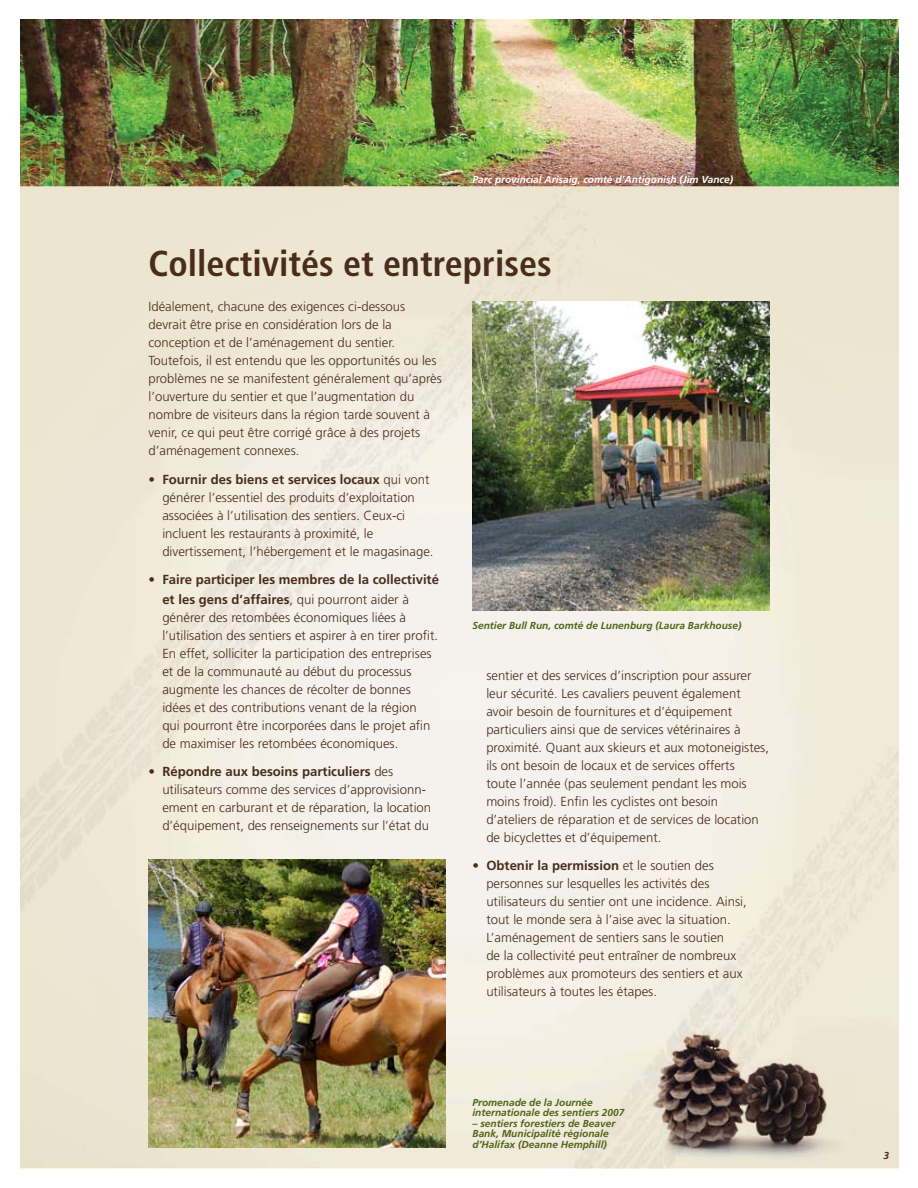
<style>
.page{position:relative;width:918px;height:1188px;background:#fff}
.page>*{position:absolute;margin:0;border:0;box-sizing:border-box;transform-origin:0 0}
.t1{font:700 condensed 36px "Frutiger LT Std";color:#492c1a}
.t2{font:300 13.2px/18px "Frutiger LT Std";color:#492c1a}
.t3{font:700 13.2px/19.5px "Frutiger LT Std";color:#492c1a}
.t4{font:italic 700 10.2px/10.5px "Frutiger LT Std";color:#4c6617}
.t5{font:italic 700 10.2px "Frutiger LT Std";color:#fff}
.t6{font:italic 700 10.2px "Frutiger LT Std";color:#492c1a}
.s1{font-weight:700}
.s2{font-weight:300}
</style>
<div class="page">
<img style="left:20px;top:20px;width:879px;height:1148px">
<img style="left:472px;top:302px;width:298px;height:308px">
<img style="left:148px;top:860px;width:298px;height:288px">
<img style="left:638px;top:1025px;width:217px;height:144px">
<p class="t5" style="left:472px;top:174px;width:262px">Parc provincial Arisaig, comté d’Antigonish (Jim Vance)</p>
<h1 class="t1" style="left:148px;top:242px;width:405px">Collectivités et entreprises</h1>
<p class="t2" style="left:148px;top:298px;width:295px">Idéalement, chacune des exigences ci-dessous devrait être prise en considération lors de la conception et de l’aménagement du sentier.<br>Toutefois, il est entendu que les opportunités ou les problèmes ne se manifestent généralement qu’après l’ouverture du sentier et que l’augmentation du nombre de visiteurs dans la région tarde souvent à venir, ce qui peut être corrigé grâce à des projets d’aménagement connexes.</p>
<p class="t2" style="left:162px;top:470px;width:273px;text-indent:-14px">• <span class="s1">Fournir des biens et services locaux</span> qui vont générer l’essentiel des produits d’exploitation associées à l’utilisation des sentiers. Ceux-ci incluent les restaurants à proximité, le divertissement, l’hébergement et le magasinage.</p>
<p class="t3" style="left:162px;top:570px;width:278px;text-indent:-14px"><span class="s2">•</span> Faire participer les membres de la collectivité et les gens d’affaires<span class="s2">, qui pourront aider à</span></p>
<p class="t2" style="left:162px;top:608px;width:277px">générer des retombées économiques liées à l’utilisation des sentiers et aspirer à en tirer profit.<br>En effet, solliciter la participation des entreprises et de la communauté au début du processus augmente les chances de récolter de bonnes idées et des contributions venant de la région<br>qui pourront être incorporées dans le projet afin de maximiser les retombées économiques.</p>
<p class="t2" style="left:162px;top:763px;width:270px;text-indent:-14px">• <span class="s1">Répondre aux besoins particuliers</span> des utilisateurs comme des services d’approvisionn&shy;ement en carburant et de réparation, la location d’équipement, des renseignements sur l’état du</p>
<p class="t4" style="left:472px;top:620px;width:270px">Sentier Bull Run, comté de Lunenburg (Laura Barkhouse)</p>
<p class="t2" style="left:486px;top:666px;width:284px">sentier et des services d’inscription pour assurer leur sécurité. Les cavaliers peuvent également avoir besoin de fournitures et d’équipement particuliers ainsi que de services vétérinaires à proximité. Quant aux skieurs et aux motoneigistes, ils ont besoin de locaux et de services offerts<br>toute l’année (pas seulement pendant les mois moins froid). Enfin les cyclistes ont besoin d’ateliers de réparation et de services de location de bicyclettes et d’équipement.</p>
<p class="t2" style="left:486px;top:857px;width:262px;text-indent:-14px">• <span class="s1">Obtenir la permission</span> et le soutien des personnes sur lesquelles les activités des utilisateurs du sentier ont une incidence. Ainsi, tout le monde sera à l’aise avec la situation.<br>L’aménagement de sentiers sans le soutien<br>de la collectivité peut entraîner de nombreux problèmes aux promoteurs des sentiers et aux utilisateurs à toutes les étapes.</p>
<p class="t4" style="left:472px;top:1097px;width:153px">Promenade de la Journée internationale des sentiers 2007</p>
<p class="t4" style="left:472px;top:1118px;width:144px">– sentiers forestiers de Beaver<br>Bank, Municipalité régionale d’Halifax (Deanne Hemphill)</p>
<p class="t6" style="left:883px;top:1150px;width:7px">3</p>
</div>
